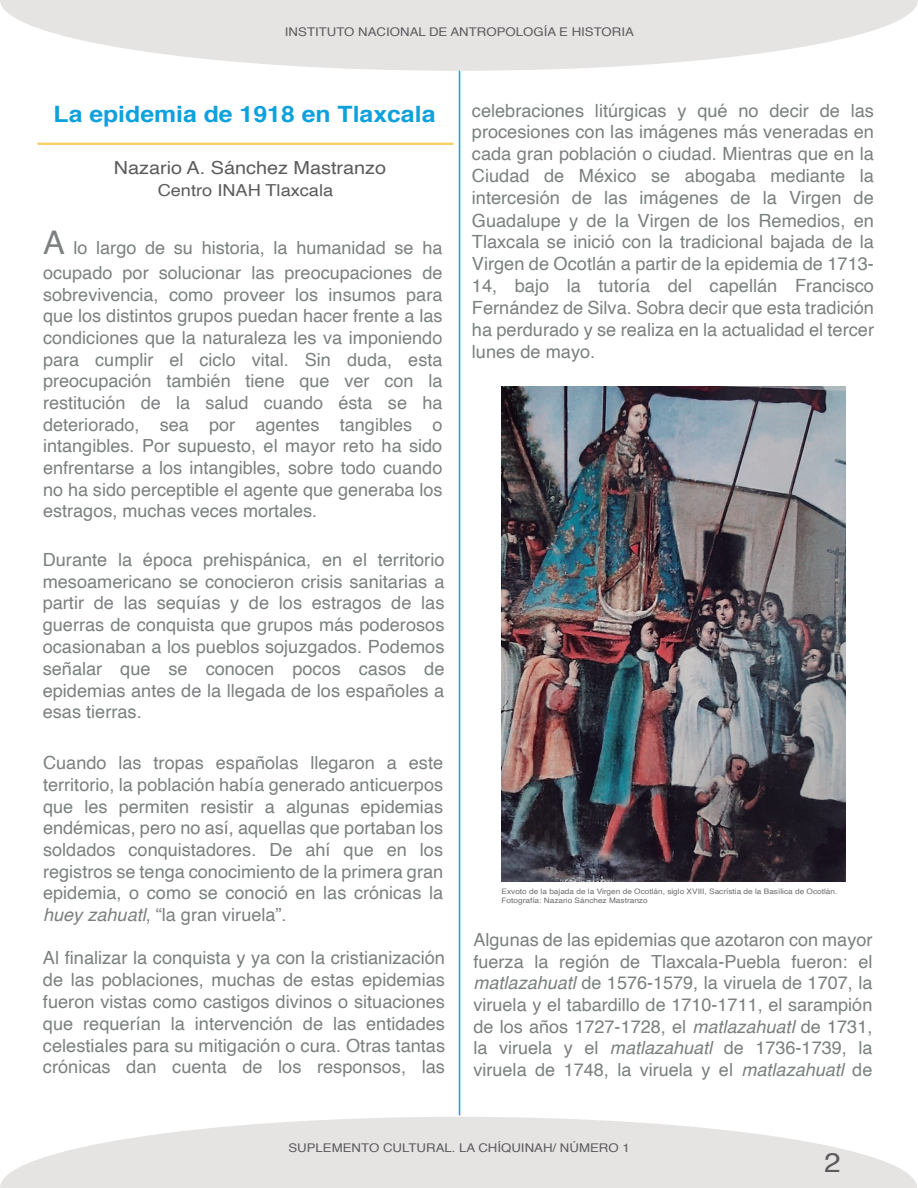
<style>
.page{position:relative;width:918px;height:1188px;background:#fff}
.page>*{position:absolute;margin:0;border:0;box-sizing:border-box;transform-origin:0 0}
.t1{font:27px "Helvetica";color:#5c5c5f;scale:1.1 1}
.t2{font:700 22.5px "Helvetica";color:#0ea1dc;scale:1.1 1}
.t3{font:18.15px/21.9px "Helvetica";color:#7c8080;text-align:justify}
.t4{font:18px/21.8px "Helvetica";color:#7c8080;text-align:justify}
.t5{font:18px "Helvetica";color:#5c5c5f;scale:1.1 1}
.t6{font:16.5px "Helvetica";color:#5c5c5f;scale:1.1 1}
.t7{font:12px "Helvetica";color:#5c5c5f;scale:1.1 1}
.t8{font:7.5px/9px "Helvetica";color:#6c6d6f;scale:1.1 1}
.s1{font-size:32.55px}
.s2{font-style:italic}
</style>
<div class="page">
<svg style="left:0;top:0;width:918px;height:71px;fill:#e6e4e3"></svg>
<hr style="left:459px;top:71px;width:1px;height:1044px;background:#0ea1dc">
<hr style="left:38px;top:143px;width:415px;height:2px;background:#f8ce5a">
<svg style="left:0;top:1117px;width:917px;height:71px;fill:#e6e4e3"></svg>
<img style="left:502px;top:386px;width:343px;height:495px">
<p class="t7" style="left:285px;top:22px;width:319px">INSTITUTO NACIONAL DE ANTROPOLOGÍA E HISTORIA</p>
<p class="t2" style="left:54px;top:96px;width:349px">La epidemia de 1918 en Tlaxcala</p>
<p class="t5" style="left:114px;top:154px;width:249px">Nazario A. Sánchez Mastranzo</p>
<p class="t6" style="left:158px;top:178px;width:161px">Centro INAH Tlaxcala</p>
<p class="t4" style="left:43px;top:236px;width:401px;line-height:24.5px"><span class="s1">A</span> lo largo de su historia, la humanidad se ha ocupado por solucionar las preocupaciones de</p>
<p class="t4" style="left:43px;top:284px;width:401px">sobrevivencia, como proveer los insumos para que los distintos grupos puedan hacer frente a las condiciones que la naturaleza les va imponiendo para cumplir el ciclo vital. Sin duda, esta preocupación también tiene que ver con la restitución de la salud cuando ésta se ha deteriorado, sea por agentes tangibles o intangibles. Por supuesto, el mayor reto ha sido enfrentarse a los intangibles, sobre todo cuando no ha sido perceptible el agente que generaba los estragos, muchas veces mortales.</p>
<p class="t3" style="left:43px;top:549px;width:403px">Durante la época prehispánica, en el territorio mesoamericano se conocieron crisis sanitarias a partir de las sequías y de los estragos de las guerras de conquista que grupos más poderosos ocasionaban a los pueblos sojuzgados. Podemos señalar que se conocen pocos casos de epidemias antes de la llegada de los españoles a esas tierras.</p>
<p class="t3" style="left:43px;top:752px;width:402px">Cuando las tropas españolas llegaron a este territorio, la población había generado anticuerpos que les permiten resistir a algunas epidemias endémicas, pero no así, aquellas que portaban los soldados conquistadores. De ahí que en los registros se tenga conocimiento de la primera gran epidemia, o como se conoció en las crónicas la <span class="s2">huey zahuatl</span>, “la gran viruela”.</p>
<p class="t3" style="left:43px;top:947px;width:404px">Al finalizar la conquista y ya con la cristianización de las poblaciones, muchas de estas epidemias fueron vistas como castigos divinos o situaciones que requerían la intervención de las entidades celestiales para su mitigación o cura. Otras tantas crónicas dan cuenta de los responsos, las</p>
<p class="t3" style="left:434px;top:1059px;width:11px">s</p>
<p class="t3" style="left:472px;top:100px;width:404px">celebraciones litúrgicas y qué no decir de las procesiones con las imágenes más veneradas en cada gran población o ciudad. Mientras que en la Ciudad de México se abogaba mediante la intercesión de las imágenes de la Virgen de Guadalupe y de la Virgen de los Remedios, en Tlaxcala se inició con la tradicional bajada de la Virgen de Ocotlán a partir de la epidemia de 1713- 14, bajo la tutoría del capellán Francisco Fernández de Silva. Sobra decir que esta tradición ha perdurado y se realiza en la actualidad el tercer lunes de mayo.</p>
<p class="t8" style="left:502px;top:887px;width:307px">Exvoto de la bajada de la Virgen de Ocotlán, siglo XVIII, Sacrístia de la Basílica de Ocotlán.<br>Fotografía: Nazario Sánchez Mastranzo</p>
<p class="t4" style="left:474px;top:930px;width:400px">Algunas de las epidemias que azotaron con mayor fuerza la región de Tlaxcala-Puebla fueron: el <span class="s2">matlazahuatl</span> de 1576-1579, la viruela de 1707, la viruela y el tabardillo de 1710-1711, el sarampión de los años 1727-1728, el <span class="s2">matlazahuatl</span> de 1731, la viruela y el <span class="s2">matlazahuatl</span> de 1736-1739, la viruela de 1748, la viruela y el <span class="s2">matlazahuatl</span> de</p>
<p class="t7" style="left:288px;top:1139px;width:312px">SUPLEMENTO CULTURAL. LA CHÍQUINAH/ NÚMERO 1</p>
<h1 class="t1" style="left:824px;top:1142px;width:17px">2</h1>
</div>
